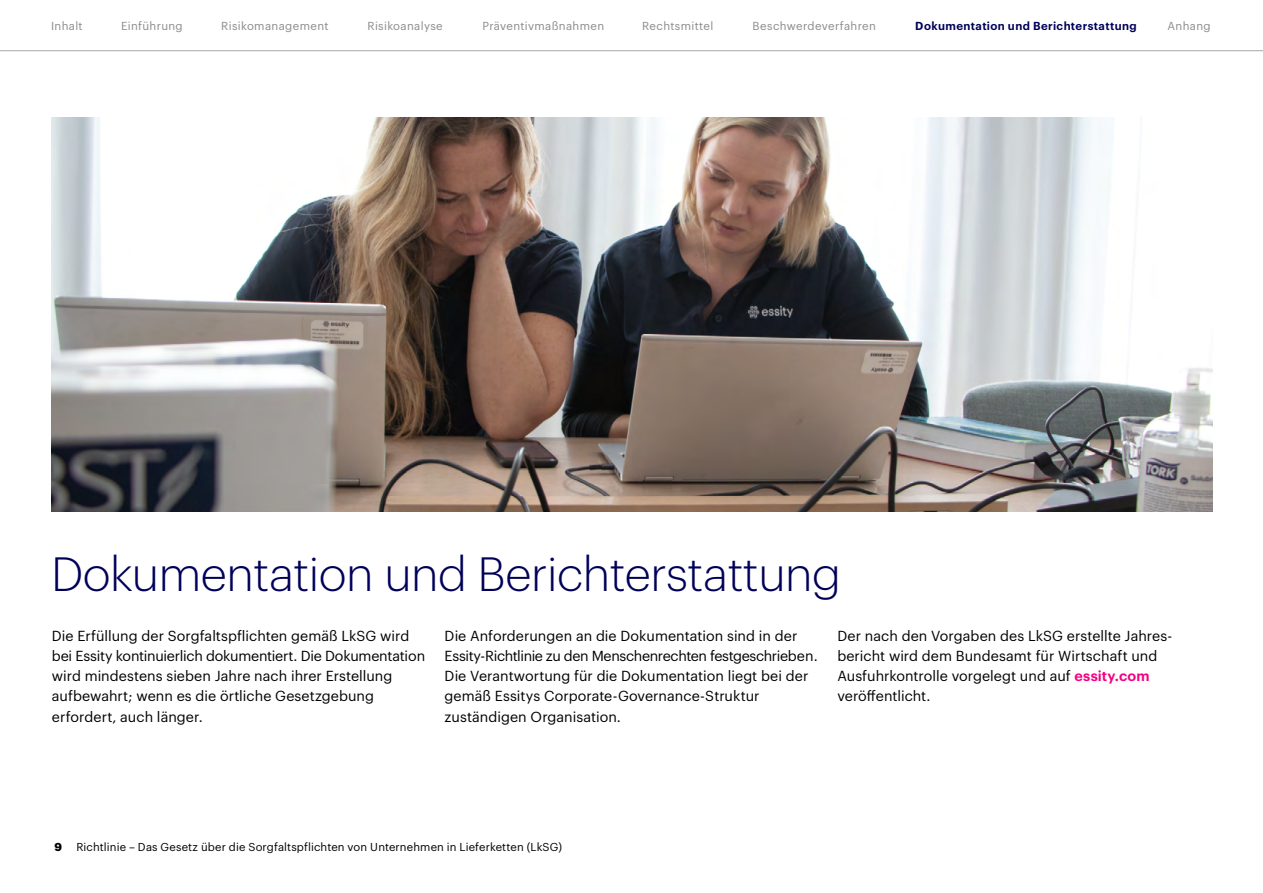
<style>
.page{position:relative;width:1263px;height:893px;background:#fff}
.page>*{position:absolute;margin:0;border:0;box-sizing:border-box;transform-origin:0 0}
.t1{font:300 47.1px "Graphik";letter-spacing:-.01em;color:#000059}
.t2{font:14.25px/20.2px "Graphik";color:#000}
.t3{font:11.4px "Graphik";letter-spacing:.03em;color:#888b8d}
.t4{font:600 11.4px "Graphik";letter-spacing:.035em;color:#000059}
.t5{font:11.25px "Graphik";letter-spacing:.01em;color:#000}
.t6{font:700 11.25px "Graphik";color:#000}
.s1{font-weight:600;color:#f50082}
</style>
<div class="page">
<hr style="left:0;top:50px;width:1263px;height:1px;background:#a6a8aa">
<img style="left:51px;top:117px;width:1161px;height:395px">
<p class="t3" style="left:51px;top:17px;width:33px">Inhalt</p>
<p class="t3" style="left:121px;top:17px;width:63px">Einführung</p>
<p class="t3" style="left:221px;top:17px;width:109px">Risikomanagement</p>
<p class="t3" style="left:367px;top:17px;width:77px">Risikoanalyse</p>
<p class="t3" style="left:482px;top:17px;width:123px">Präventivmaßnahmen</p>
<p class="t3" style="left:642px;top:17px;width:73px">Rechtsmittel</p>
<p class="t3" style="left:753px;top:17px;width:125px">Beschwerdeverfahren</p>
<p class="t4" style="left:915px;top:17px;width:223px">Dokumentation und Berichterstattung</p>
<p class="t3" style="left:1167px;top:17px;width:45px">Anhang</p>
<h1 class="t1" style="left:51px;top:539px;width:791px">Dokumentation und Berichterstattung</h1>
<p class="t2" style="left:52px;top:624px;width:375px">Die Erfüllung der Sorgfaltspflichten gemäß LkSG wird bei Essity kontinuierlich dokumentiert. Die Dokumentation wird mindestens sieben Jahre nach ihrer Erstellung aufbewahrt; wenn es die örtliche Gesetzgebung erfordert, auch länger.</p>
<p class="t2" style="left:445px;top:624px;width:372px">Die Anforderungen an die Dokumentation sind in der Essity-Richtlinie zu den Menschenrechten festgeschrieben.<br>Die Verantwortung für die Dokumentation liegt bei der gemäß Essitys Corporate-Governance-Struktur zuständigen Organisation.</p>
<p class="t2" style="left:837px;top:624px;width:336px">Der nach den Vorgaben des LkSG erstellte Jahres&shy;bericht wird dem Bundesamt für Wirtschaft und Ausfuhrkontrolle vorgelegt und auf <span class="s1">essity.com </span>veröffentlicht.</p>
<p class="t6" style="left:54px;top:838px;width:9px">9</p>
<p class="t5" style="left:76px;top:839px;width:487px">Richtlinie – Das Gesetz über die Sorgfaltspflichten von Unternehmen in Lieferketten (LkSG)</p>
</div>
